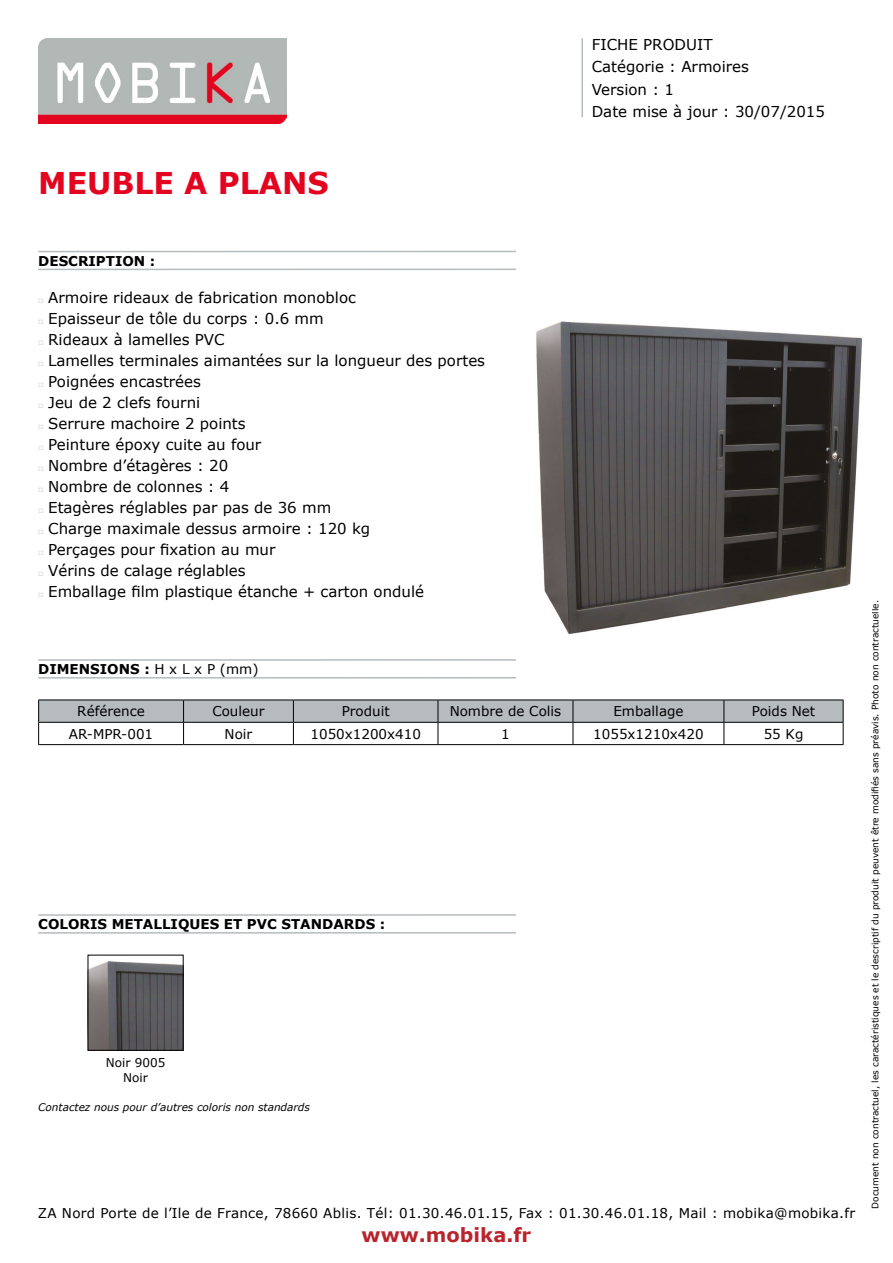
<style>
.page{position:relative;width:893px;height:1263px;background:#fff}
.page>*{position:absolute;margin:0;border:0;box-sizing:border-box;transform-origin:0 0}
.t1{font:700 30px "Verdana";color:#e30520}
.t2{font:700 19.5px "Verdana";color:#b9232c}
.t3{font:15px/22.5px "Verdana";color:#000}
.t4{font:13.5px "Verdana";color:#000}
.t5{font:13.5px "Verdana";letter-spacing:.02em;color:#000}
.t6{font:700 13.5px "Verdana";color:#000}
.t7{font:12px/14.4px "Verdana";color:#000;text-align:center}
.t8{font:italic 10.5px "Verdana";color:#000}
.t9{font:9px "Verdana";color:#000}
.s1{font-family:"Arial";font-size:9px;color:#b6bbbe}
.s2{font-weight:400}
</style>
<div class="page">
<img style="left:38px;top:38px;width:248px;height:85px">
<hr style="left:38px;top:251px;width:478px;height:1px;background:#b6bbbe">
<hr style="left:38px;top:269px;width:478px;height:1px;background:#b6bbbe">
<hr style="left:581px;top:38px;width:2px;height:79px;background:#b6bbbe">
<hr style="left:38px;top:659px;width:478px;height:2px;background:#b6bbbe">
<hr style="left:38px;top:677px;width:478px;height:2px;background:#b6bbbe">
<hr style="left:38px;top:914px;width:478px;height:2px;background:#b6bbbe">
<hr style="left:38px;top:932px;width:478px;height:2px;background:#b6bbbe">
<hr style="left:38px;top:744px;width:146px;height:1px;background:#000">
<hr style="left:184px;top:744px;width:109px;height:1px;background:#000">
<hr style="left:724px;top:744px;width:119px;height:1px;background:#000">
<hr style="left:293px;top:744px;width:145px;height:1px;background:#000">
<svg style="left:38px;top:700px;width:806px;height:44px"></svg>
<hr style="left:438px;top:722px;width:135px;height:1px;background:#000">
<hr style="left:573px;top:722px;width:151px;height:1px;background:#000">
<hr style="left:438px;top:744px;width:135px;height:1px;background:#000">
<hr style="left:573px;top:744px;width:151px;height:1px;background:#000">
<img style="left:90px;top:961px;width:92px;height:88px">
<div style="left:88px;top:955px;width:96px;height:96px;border:1px solid #000"></div>
<img style="left:536px;top:321px;width:327px;height:314px">
<h1 class="t1" style="left:38px;top:162px;width:292px">MEUBLE A PLANS</h1>
<p class="t3" style="left:592px;top:33px;width:235px">FICHE PRODUIT<br>Catégorie : Armoires<br>Version : 1<br>Date mise à jour : 30/07/2015</p>
<p class="t6" style="left:38px;top:251px;width:119px">DESCRIPTION :</p>
<p class="t3" style="left:38px;top:286px;width:319px"><span class="s1">□</span> Armoire rideaux de fabrication monobloc</p>
<p class="t3" style="left:38px;top:307px;width:287px"><span class="s1">□</span> Epaisseur de tôle du corps : 0.6 mm</p>
<p class="t3" style="left:38px;top:328px;width:188px"><span class="s1">□</span> Rideaux à lamelles PVC</p>
<p class="t3" style="left:38px;top:349px;width:448px"><span class="s1">□</span> Lamelles terminales aimantées sur la longueur des portes</p>
<p class="t3" style="left:38px;top:370px;width:164px"><span class="s1">□</span> Poignées encastrées</p>
<p class="t3" style="left:38px;top:391px;width:163px"><span class="s1">□</span> Jeu de 2 clefs fourni</p>
<p class="t3" style="left:38px;top:412px;width:209px"><span class="s1">□</span> Serrure machoire 2 points</p>
<p class="t3" style="left:38px;top:433px;width:225px"><span class="s1">□</span> Peinture époxy cuite au four</p>
<p class="t3" style="left:38px;top:454px;width:191px"><span class="s1">□</span> Nombre d’étagères : 20</p>
<p class="t3" style="left:38px;top:475px;width:193px"><span class="s1">□</span> Nombre de colonnes : 4</p>
<p class="t3" style="left:38px;top:496px;width:294px"><span class="s1">□</span> Etagères réglables par pas de 36 mm</p>
<p class="t3" style="left:38px;top:517px;width:334px"><span class="s1">□</span> Charge maximale dessus armoire : 120 kg</p>
<p class="t3" style="left:38px;top:538px;width:239px"><span class="s1">□</span> Perçages pour fixation au mur</p>
<p class="t3" style="left:38px;top:559px;width:209px"><span class="s1">□</span> Vérins de calage réglables</p>
<p class="t3" style="left:38px;top:580px;width:387px"><span class="s1">□</span> Emballage film plastique étanche + carton ondulé</p>
<p class="t6" style="left:38px;top:659px;width:222px">DIMENSIONS : <span class="s2">H x L x P (mm)</span></p>
<p class="t4" style="left:77px;top:702px;width:69px">Référence</p>
<p class="t4" style="left:212px;top:702px;width:54px">Couleur</p>
<p class="t4" style="left:342px;top:702px;width:50px">Produit</p>
<p class="t4" style="left:450px;top:702px;width:113px">Nombre de Colis</p>
<p class="t4" style="left:613px;top:702px;width:72px">Emballage</p>
<p class="t4" style="left:752px;top:702px;width:65px">Poids Net</p>
<p class="t4" style="left:69px;top:724px;width:86px">AR-MPR-001</p>
<p class="t4" style="left:225px;top:724px;width:29px">Noir</p>
<p class="t4" style="left:310px;top:724px;width:112px">1050x1200x410</p>
<p class="t4" style="left:501px;top:724px;width:10px">1</p>
<p class="t4" style="left:593px;top:724px;width:112px">1055x1210x420</p>
<p class="t4" style="left:764px;top:724px;width:41px">55 Kg</p>
<p class="t6" style="left:38px;top:914px;width:349px">COLORIS METALLIQUES ET PVC STANDARDS :</p>
<p class="t7" style="left:106px;top:1055px;width:61px">Noir 9005<br>Noir</p>
<p class="t8" style="left:38px;top:1100px;width:273px">Contactez nous pour d’autres coloris non standards</p>
<p class="t5" style="left:38px;top:1204px;width:819px">ZA Nord Porte de l’Ile de France, 78660 Ablis. Tél: 01.30.46.01.15, Fax : 01.30.46.01.18, Mail : mobika@mobika.fr</p>
<h2 class="t2" style="left:362px;top:1221px;width:171px">www.mobika.fr</h2>
<p class="t9" style="left:869px;top:1208px;width:610px;rotate:-90deg">Document non contractuel, les caractéristiques et le descriptif du produit peuvent être modifiés sans préavis. Photo non contractuelle.</p>
</div>
